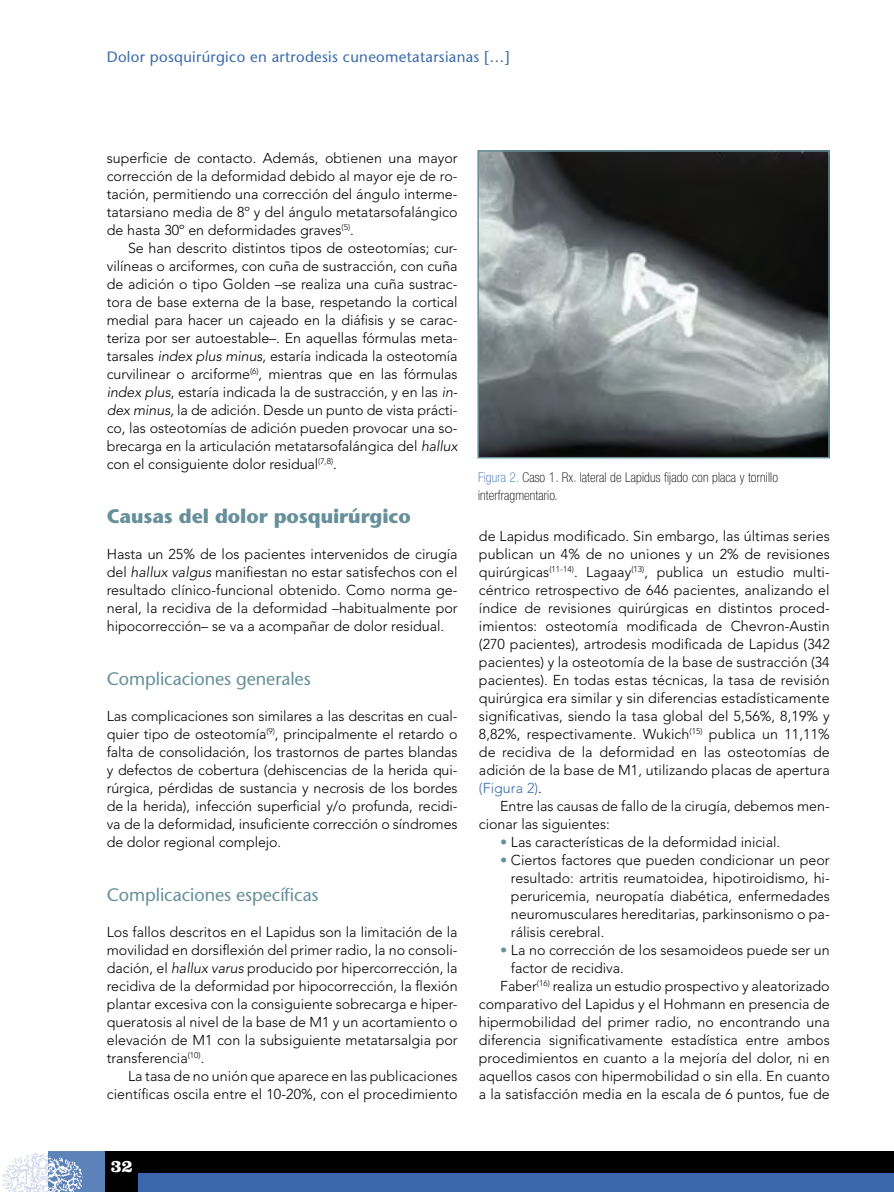
<style>
.page{position:relative;width:894px;height:1192px;background:#fff}
.page>*{position:absolute;margin:0;border:0;box-sizing:border-box;transform-origin:0 0}
.Ladillo_1{font:700 19.5px "Stone Sans Std";letter-spacing:-.005em;color:#67909a}
.Ladillo_2{font:500 18px "Stone Sans Std";letter-spacing:-.005em;color:#67909a}
.t1{font:700 18px "Clarendon LT Std";color:#fff}
.Cintillo_impar{font:500 15px "Stone Sans Std";letter-spacing:.02em;color:#3b6bac}
._00_Texto_General{font:300 14.25px/18px "Avenir LT Std";color:#000;text-align:justify}
._00_Txt_primer_parrafo{font:300 14.25px/18px "Avenir LT Std";color:#000;text-align:justify}
.Pie_de_foto{font:100 condensed 13.5px/18px "Helvetica Neue LT Std";letter-spacing:.01em;color:#000}
.s1{font-style:italic}
.s2{color:#3b6bac}
.s3{color:#67909a}
</style>
<div class="page">
<div style="left:0;top:1151px;width:893px;height:40px;background:#000"></div>
<div style="left:138px;top:1172px;width:755px;height:19px;background:#3c67ad"></div>
<div style="left:48px;top:1151px;width:56px;height:40px;background:#5d81b9"></div>
<img style="left:48px;top:1156px;width:35px;height:35px">
<svg style="left:0;top:1151px;width:48px;height:40px;background:#f0f2f8"></svg>
<hr style="left:893px;top:1151px;width:1px;height:40px;background:#000">
<svg style="left:893px;top:1173px;width:1px;height:18px"></svg>
<img style="left:480px;top:153px;width:347px;height:302px">
<div style="left:477px;top:150px;width:353px;height:308px;border:2px solid #67909a"></div>
<p class="Cintillo_impar" style="left:107px;top:47px;width:405px">Dolor posquirúrgico en artrodesis cuneometatarsianas […]</p>
<p class="_00_Texto_General" style="left:107px;top:149px;width:352px">superficie de contacto. Además, obtienen una mayor corrección de la deformidad debido al mayor eje de ro&shy;tación, permitiendo una corrección del ángulo interme&shy;tatarsiano media de 8º y del ángulo metatarsofalángico de hasta 30º en deformidades graves<sup>(5)</sup>.</p>
<p class="_00_Texto_General" style="left:107px;top:239px;width:352px;text-indent:21px">Se han descrito distintos tipos de osteotomías; cur&shy;vilíneas o arciformes, con cuña de sustracción, con cuña de adición o tipo Golden –se realiza una cuña sustrac&shy;tora de base externa de la base, respetando la cortical medial para hacer un cajeado en la diáfisis y se carac&shy;teriza por ser autoestable–. En aquellas fórmulas meta&shy;tarsales <span class="s1">index plus minus</span>, estaría indicada la osteotomía curvilinear o arciforme<sup>(6)</sup>, mientras que en las fórmulas <span class="s1">index plus</span>, estaría indicada la de sustracción, y en las <span class="s1">in&shy;dex minus,</span> la de adición. Desde un punto de vista prácti&shy;co, las osteotomías de adición pueden provocar una so&shy;brecarga en la articulación metatarsofalángica del <span class="s1">hallux </span>con el consiguiente dolor residual<sup>(7,8)</sup>.</p>
<p class="Ladillo_1" style="left:107px;top:504px;width:306px">Causas del dolor posquirúrgico</p>
<p class="_00_Txt_primer_parrafo" style="left:107px;top:545px;width:352px">Hasta un 25% de los pacientes intervenidos de cirugía del <span class="s1">hallux valgus</span> manifiestan no estar satisfechos con el resultado clínico-funcional obtenido. Como norma ge&shy;neral, la recidiva de la deformidad –habitualmente por hipocorrección– se va a acompañar de dolor residual.</p>
<p class="Ladillo_2" style="left:107px;top:667px;width:205px">Complicaciones generales</p>
<p class="_00_Txt_primer_parrafo" style="left:107px;top:707px;width:352px">Las complicaciones son similares a las descritas en cual&shy;quier tipo de osteotomía<sup>(9)</sup>, principalmente el retardo o falta de consolidación, los trastornos de partes blandas y defectos de cobertura (dehiscencias de la herida qui&shy;rúrgica, pérdidas de sustancia y necrosis de los bordes de la herida), infección superficial y/o profunda, recidi&shy;va de la deformidad, insuficiente corrección o síndromes de dolor regional complejo.</p>
<p class="Ladillo_2" style="left:107px;top:883px;width:213px">Complicaciones específicas</p>
<p class="_00_Txt_primer_parrafo" style="left:107px;top:923px;width:352px">Los fallos descritos en el Lapidus son la limitación de la movilidad en dorsiflexión del primer radio, la no consoli&shy;dación, el <span class="s1">hallux varus</span> producido por hipercorrección, la recidiva de la deformidad por hipocorrección, la flexión plantar excesiva con la consiguiente sobrecarga e hiper&shy;queratosis al nivel de la base de M1 y un acortamiento o elevación de M1 con la subsiguiente metatarsalgia por transferencia<sup>(10)</sup>.</p>
<p class="_00_Texto_General" style="left:107px;top:1067px;width:352px;text-align:right">La tasa de no unión que aparece en las publicaciones científicas oscila entre el 10-20%, con el procedimiento</p>
<p class="Pie_de_foto" style="left:478px;top:468px;width:301px"><span class="s2">Figura 2.</span> Caso 1. Rx. lateral de Lapidus fijado con placa y tornillo interfragmentario.</p>
<p class="_00_Texto_General" style="left:479px;top:527px;width:352px">de Lapidus modificado. Sin embargo, las últimas series publican un 4% de no uniones y un 2% de revisiones quirúrgicas<sup>(11-14)</sup>. Lagaay<sup>(13)</sup>, publica un estudio multi&shy;céntrico retrospectivo de 646 pacientes, analizando el índice de revisiones quirúrgicas en distintos proced&shy;imientos: osteotomía modificada de Chevron-Austin (270 pacientes), artrodesis modificada de Lapidus (342 pacientes) y la osteotomía de la base de sustracción (34 pacientes). En todas estas técnicas, la tasa de revisión quirúrgica era similar y sin diferencias estadísticamente significativas, siendo la tasa global del 5,56%, 8,19% y 8,82%, respectivamente. Wukich<sup>(15)</sup> publica un 11,11% de recidiva de la deformidad en las osteotomías de adición de la base de M1, utilizando placas de apertura <span class="s2">(Figura 2)</span>.</p>
<p class="_00_Texto_General" style="left:479px;top:797px;width:352px;text-indent:21px">Entre las causas de fallo de la cirugía, debemos men&shy;cionar las siguientes:</p>
<p class="_00_Texto_General" style="left:500px;top:833px;width:282px"><span class="s3">•</span> Las características de la deformidad inicial.</p>
<p class="_00_Texto_General" style="left:511px;top:851px;width:320px;text-indent:-11px"><span class="s3">•</span> Ciertos factores que pueden condicionar un peor resultado: artritis reumatoidea, hipotiroidismo, hi&shy;peruricemia, neuropatía diabética, enfermedades neuromusculares hereditarias, parkinsonismo o pa&shy;rálisis cerebral.</p>
<p class="_00_Texto_General" style="left:511px;top:941px;width:320px;text-indent:-11px"><span class="s3">•</span> La no corrección de los sesamoideos puede ser un factor de recidiva.</p>
<p class="_00_Texto_General" style="left:479px;top:977px;width:352px;text-indent:21px">Faber<sup>(16)</sup> realiza un estudio prospectivo y aleatorizado comparativo del Lapidus y el Hohmann en presencia de hipermobilidad del primer radio, no encontrando una diferencia significativamente estadística entre ambos procedimientos en cuanto a la mejoría del dolor, ni en aquellos casos con hipermobilidad o sin ella. En cuanto a la satisfacción media en la escala de 6 puntos, fue de</p>
<p class="t1" style="left:111px;top:1154px;width:23px">32</p>
</div>
